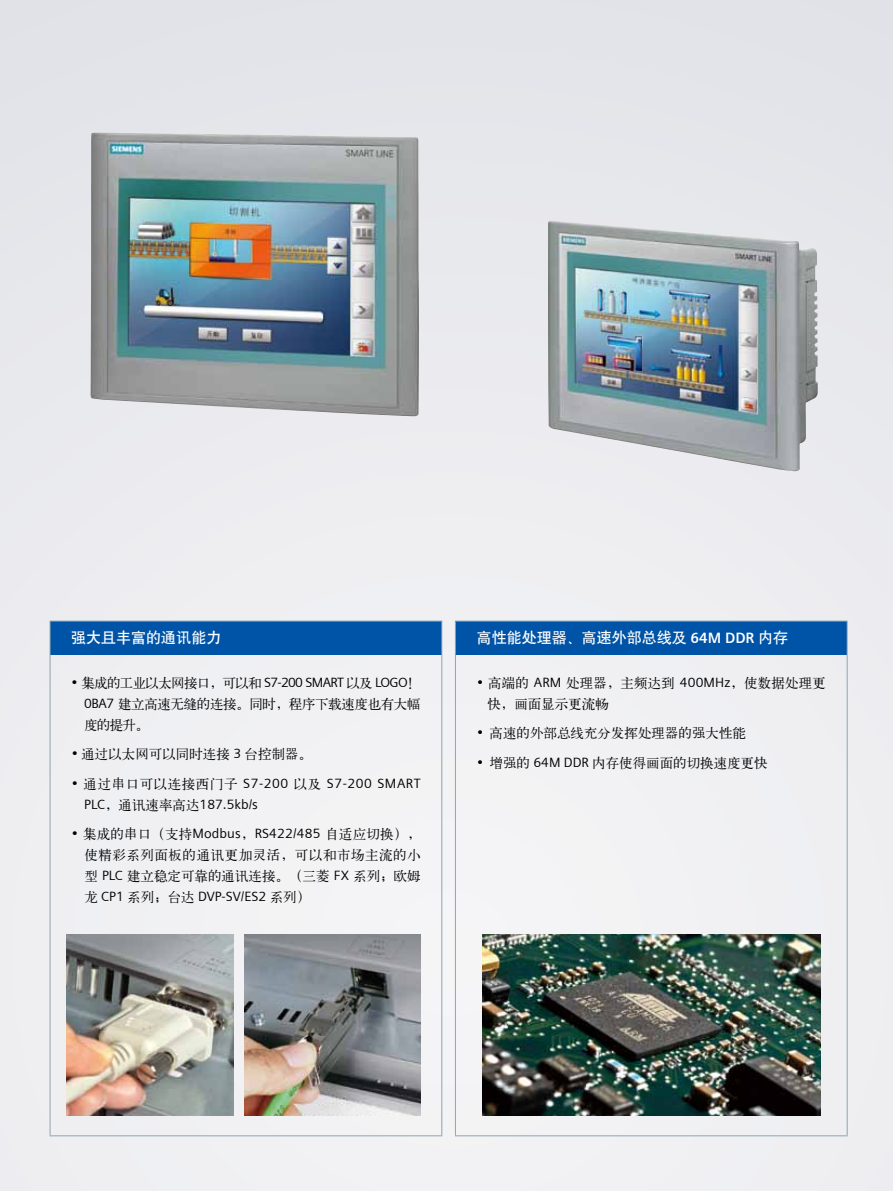
<style>
.page{position:relative;width:893px;height:1191px;background:#fff}
.page>*{position:absolute;margin:0;border:0;box-sizing:border-box;transform-origin:0 0}
.t1{font:15px "H Yb 1 gj";color:#fff}
.t2{font:13.5px/21px "H Ya 1 gj";color:#000;text-align:justify}
.t3{font:13.5px "Siemens Sans";letter-spacing:.01em;color:#000}
.t4{font:13.5px/21px "Siemens Sans";letter-spacing:.04em;color:#000}
.t5{font:13.5px/21px "H Ya 1 gj";letter-spacing:.04em;color:#000}
.s1{font-family:"Siemens Sans"}
.s2{font-family:"H Ya 1 gj"}
.s3{font-family:"Siemens Sans";font-weight:700}
</style>
<div class="page">
<img style="left:0;top:0;width:893px;height:1191px">
<img style="left:244px;top:934px;width:176px;height:181px">
<div style="left:50px;top:621px;width:392px;height:34px;background:#0054a7"></div>
<hr style="left:50px;top:620px;width:392px;height:1px;background:#8da5b2">
<hr style="left:441px;top:621px;width:1px;height:34px;background:#8da5b2">
<hr style="left:441px;top:655px;width:1px;height:480px;background:#8da5b2">
<hr style="left:50px;top:621px;width:1px;height:34px;background:#8da5b2">
<hr style="left:50px;top:655px;width:1px;height:480px;background:#8da5b2">
<hr style="left:50px;top:1135px;width:392px;height:1px;background:#8da5b2">
<div style="left:455px;top:621px;width:392px;height:34px;background:#0054a7"></div>
<hr style="left:455px;top:620px;width:393px;height:1px;background:#8da5b2">
<hr style="left:847px;top:621px;width:1px;height:34px;background:#8da5b2">
<hr style="left:847px;top:655px;width:1px;height:480px;background:#8da5b2">
<hr style="left:455px;top:621px;width:1px;height:34px;background:#8da5b2">
<hr style="left:455px;top:655px;width:1px;height:480px;background:#8da5b2">
<hr style="left:455px;top:1135px;width:393px;height:1px;background:#8da5b2">
<img style="left:67px;top:934px;width:167px;height:181px">
<img style="left:482px;top:934px;width:339px;height:181px">
<img style="left:90px;top:132px;width:329px;height:284px">
<img style="left:548px;top:220px;width:270px;height:251px">
<p class="t1" style="left:71px;top:630px;width:151px">强大且丰富的通讯能力</p>
<p class="t2" style="left:84px;top:672px;width:338px;text-indent:-13px"><span class="s1">•</span> 集成的工业以太网接口，可以和 <span class="s1">S7-200 SMART</span> 以及 <span class="s1">LOGO</span>！<span class="s1">0BA7</span> 建立高速无缝的连接。同时，程序下载速度也有大幅度的提升。</p>
<p class="t2" style="left:71px;top:743px;width:242px"><span class="s1">•</span> 通过以太网可以同时连接 <span class="s1">3</span> 台控制器。</p>
<p class="t4" style="left:84px;top:772px;width:338px;text-indent:-13px">• <span class="s2">通过串口可以连接西门子</span> S7-200 <span class="s2">以及</span> S7-200 SMART<br>PLC<span class="s2">，通讯速率高达</span>187.5kb/s</p>
<p class="t3" style="left:71px;top:826px;width:351px">• <span class="s2">集成的串口（支持</span>Modbus<span class="s2">，</span>RS422/485 <span class="s2">自适应切换），</span></p>
<p class="t5" style="left:84px;top:844px;width:338px">使精彩系列面板的通讯更加灵活，可以和市场主流的小型 <span class="s1">PLC</span> 建立稳定可靠的通讯连接。（三菱 <span class="s1">FX</span> 系列；欧姆</p>
<p class="t3" style="left:84px;top:889px;width:227px"><span class="s2">龙</span> CP1 <span class="s2">系列；台达</span> DVP-SV/ES2 <span class="s2">系列）</span></p>
<p class="t1" style="left:477px;top:630px;width:313px">高性能处理器、高速外部总线及 <span class="s3">64M DDR</span> 内存</p>
<p class="t2" style="left:487px;top:672px;width:340px;text-indent:-11px"><span class="s1">•</span> 高端的 <span class="s1">ARM</span> 处理器，主频达到 <span class="s1">400MHz</span>，使数据处理更快，画面显示更流畅</p>
<p class="t2" style="left:477px;top:722px;width:271px"><span class="s1">•</span> 高速的外部总线充分发挥处理器的强大性能</p>
<p class="t2" style="left:477px;top:752px;width:292px"><span class="s1">•</span> 增强的 <span class="s1">64M DDR</span> 内存使得画面的切换速度更快</p>
</div>
